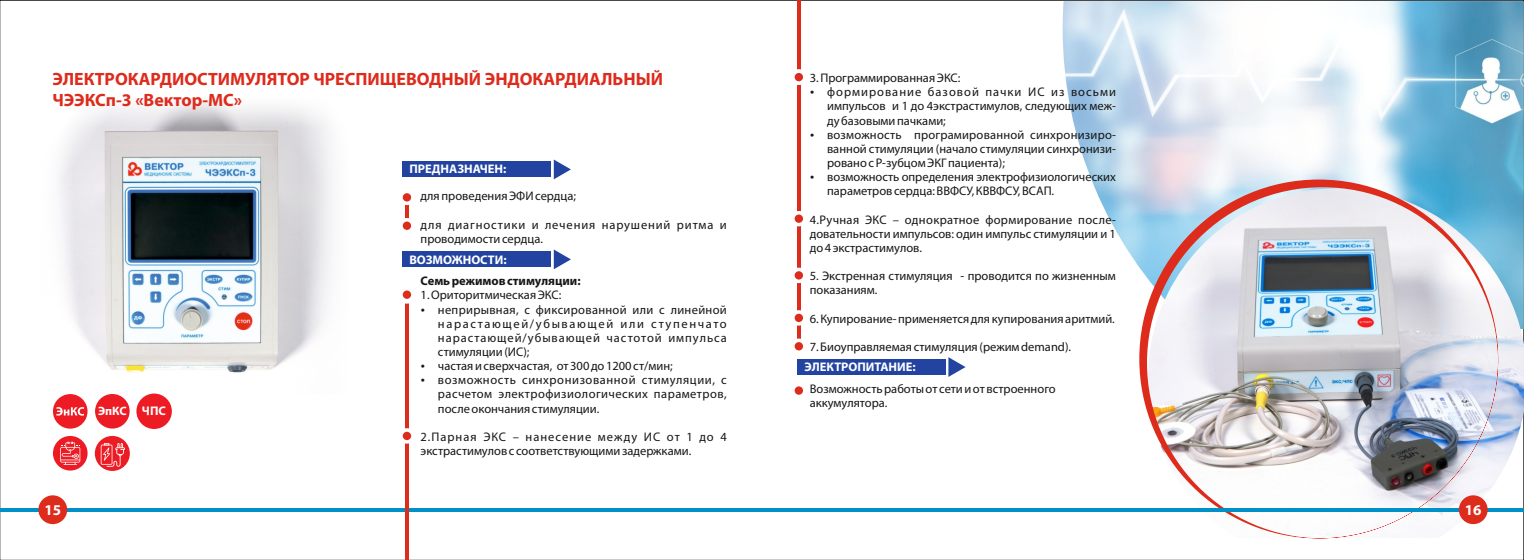
<style>
.page{position:relative;width:1524px;height:560px;background:#fff}
.page>*{position:absolute;margin:0;border:0;box-sizing:border-box;transform-origin:0 0}
.t1{font:700 17.88px/20.5px "Myriad Pro";color:#dd2b1c}
.t2{font:700 15px "Myriad Pro";color:#fff}
.t3{font:12.5px/14.1px "Myriad Pro";color:#151616;text-align:justify}
.t4{font:12.5px/14.1px "Myriad Pro";letter-spacing:.055em;color:#151616}
.t5{font:12.5px/14.1px "Myriad Pro";letter-spacing:.07em;color:#151616}
.t6{font:700 12.5px "Myriad Pro";color:#fff}
.t7{font:700 12.5px "Myriad Pro";color:#151616}
.t8{font:700 12.25px "Myriad Pro";color:#fff}
.s1{font-size:12.5px}
</style>
<div class="page">
<img style="left:59px;top:101px;width:273px;height:294px">
<img style="left:1062px;top:1px;width:461px;height:266px">
<img style="left:1498px;top:188px;width:26px;height:350px">
<img style="left:1139px;top:179px;width:359px;height:359px">
<hr style="left:0;top:508px;width:763px;height:3px;background:#0090c8">
<div style="left:38px;top:495px;width:29px;height:29px;background:#dd2b1c;border-radius:50%"></div>
<hr style="left:763px;top:508px;width:760px;height:3px;background:#0090c8">
<div style="left:1459px;top:495px;width:28px;height:29px;background:#dd2b1c;border-radius:50%"></div>
<svg style="left:554px;top:249px;width:17px;height:20px"></svg>
<div style="left:403px;top:252px;width:148px;height:15px;background:#2243a0"></div>
<svg style="left:554px;top:160px;width:17px;height:19px"></svg>
<div style="left:403px;top:162px;width:148px;height:15px;background:#2243a0"></div>
<hr style="left:405px;top:288px;width:4px;height:272px;background:#dd2b1c">
<hr style="left:405px;top:200px;width:4px;height:29px;background:#dd2b1c">
<div style="left:399px;top:288px;width:16px;height:16px;background:#fff;border-radius:50%"></div>
<div style="left:403px;top:290px;width:8px;height:9px;background:#dd2b1c;border-radius:50%"></div>
<div style="left:399px;top:190px;width:16px;height:15px;background:#fff;border-radius:50%"></div>
<div style="left:403px;top:193px;width:8px;height:9px;background:#dd2b1c;border-radius:50%"></div>
<div style="left:399px;top:218px;width:16px;height:15px;background:#fff;border-radius:50%"></div>
<div style="left:403px;top:221px;width:8px;height:9px;background:#dd2b1c;border-radius:50%"></div>
<div style="left:399px;top:428px;width:16px;height:16px;background:#fff;border-radius:50%"></div>
<div style="left:403px;top:432px;width:8px;height:8px;background:#dd2b1c;border-radius:50%"></div>
<hr style="left:797px;top:0;width:3px;height:351px;background:#dd2b1c">
<div style="left:791px;top:69px;width:15px;height:16px;background:#fff;border-radius:50%"></div>
<div style="left:794px;top:73px;width:9px;height:8px;background:#dd2b1c;border-radius:50%"></div>
<div style="left:791px;top:211px;width:15px;height:15px;background:#fff;border-radius:50%"></div>
<div style="left:794px;top:214px;width:9px;height:9px;background:#dd2b1c;border-radius:50%"></div>
<div style="left:791px;top:268px;width:15px;height:15px;background:#fff;border-radius:50%"></div>
<div style="left:794px;top:271px;width:9px;height:8px;background:#dd2b1c;border-radius:50%"></div>
<div style="left:791px;top:310px;width:15px;height:16px;background:#fff;border-radius:50%"></div>
<div style="left:794px;top:314px;width:9px;height:8px;background:#dd2b1c;border-radius:50%"></div>
<div style="left:791px;top:338px;width:15px;height:16px;background:#fff;border-radius:50%"></div>
<div style="left:794px;top:342px;width:9px;height:8px;background:#dd2b1c;border-radius:50%"></div>
<svg style="left:794px;top:386px;width:9px;height:9px"></svg>
<svg style="left:948px;top:357px;width:17px;height:20px"></svg>
<div style="left:797px;top:359px;width:148px;height:15px;background:#2243a0"></div>
<svg style="left:95px;top:436px;width:35px;height:35px"></svg>
<svg style="left:101px;top:443px;width:24px;height:24px"></svg>
<div style="left:53px;top:436px;width:35px;height:34px;background:#ed1c24;border-radius:50%"></div>
<svg style="left:60px;top:442px;width:20px;height:23px"></svg>
<div style="left:53px;top:394px;width:35px;height:35px;background:#ed1c24;border-radius:50%"></div>
<svg style="left:56px;top:407px;width:28px;height:9px"></svg>
<div style="left:95px;top:394px;width:35px;height:34px;background:#ed1c24;border-radius:50%"></div>
<div style="left:136px;top:393px;width:36px;height:36px;background:#ed1c24;border-radius:50%"></div>
<h1 class="t1" style="left:52px;top:71px;width:612px">ЭЛЕКТРОКАРДИОСТИМУЛЯТОР ЧРЕСПИЩЕВОДНЫЙ ЭНДОКАРДИАЛЬНЫЙ<br>ЧЭЭКСп-3 «Вектор-МС»</h1>
<p class="t6" style="left:409px;top:163px;width:99px">ПРЕДНАЗНАЧЕН:</p>
<p class="t3" style="left:420px;top:190px;width:157px">для проведения ЭФИ сердца;</p>
<p class="t5" style="left:420px;top:218px;width:308px">для диагностики и лечения нарушений ритма и проводимости сердца.</p>
<p class="t7" style="left:420px;top:276px;width:162px">Семь режимов стимуляции:</p>
<p class="t4" style="left:438px;top:289px;width:290px;text-indent:-17px">1. Ориторитмическая ЭКС:<br>неприрывная, с фиксированной или с линейной нарастающей/убывающей или ступенчато нарастающей/убывающей частотой импульса стимуляции (ИС);</p>
<p class="t6" style="left:409px;top:254px;width:99px">ВОЗМОЖНОСТИ:</p>
<p class="t8" style="left:98px;top:406px;width:69px">ЭпКС <span class="s1">ЧПС</span></p>
<p class="t3" style="left:438px;top:360px;width:236px">частая и сверхчастая, от 300 до 1200 ст/мин;</p>
<p class="t3" style="left:438px;top:374px;width:290px">возможность синхронизованной стимуляции, с расчетом электрофизиологических параметров, после окончания стимуляции.</p>
<p class="t3" style="left:420px;top:431px;width:308px">2.Парная ЭКС – нанесение между ИС от 1 до 4 экстрастимулов с соответствующими задержками.</p>
<p class="t3" style="left:810px;top:72px;width:152px">3. Программированная ЭКС:</p>
<p class="t3" style="left:827px;top:86px;width:290px">формирование базовой пачки ИС из восьми импульсов и 1 до 4экстрастимулов, следующих меж&shy;ду базовыми пачками;</p>
<p class="t3" style="left:827px;top:129px;width:290px">возможность програмированной синхронизиро&shy;ванной стимуляции (начало стимуляции синхронизи&shy;ровано с Р-зубцом ЭКГ пациента);</p>
<p class="t3" style="left:827px;top:171px;width:290px">возможность определения электрофизиологических параметров сердца: ВВФСУ, КВВФСУ, ВСАП.</p>
<p class="t3" style="left:810px;top:213px;width:308px">4.Ручная ЭКС – однократное формирование после&shy;довательности импульсов: один импульс стимуляции и 1 до 4 экстрастимулов.</p>
<p class="t3" style="left:810px;top:270px;width:308px">5. Экстренная стимуляция - проводится по жизненным показаниям.</p>
<p class="t3" style="left:810px;top:312px;width:307px">6. Купирование- применяется для купирования аритмий.</p>
<p class="t3" style="left:810px;top:341px;width:263px">7. Биоуправляемая стимуляция (режим demand).</p>
<p class="t6" style="left:804px;top:362px;width:113px">ЭЛЕКТРОПИТАНИЕ:</p>
<p class="t3" style="left:810px;top:383px;width:247px">Возможность работы от сети и от встроенного</p>
<p class="t3" style="left:810px;top:397px;width:79px">аккумулятора.</p>
<p class="t2" style="left:45px;top:503px;width:18px">15</p>
<p class="t2" style="left:1464px;top:503px;width:18px">16</p>
</div>
